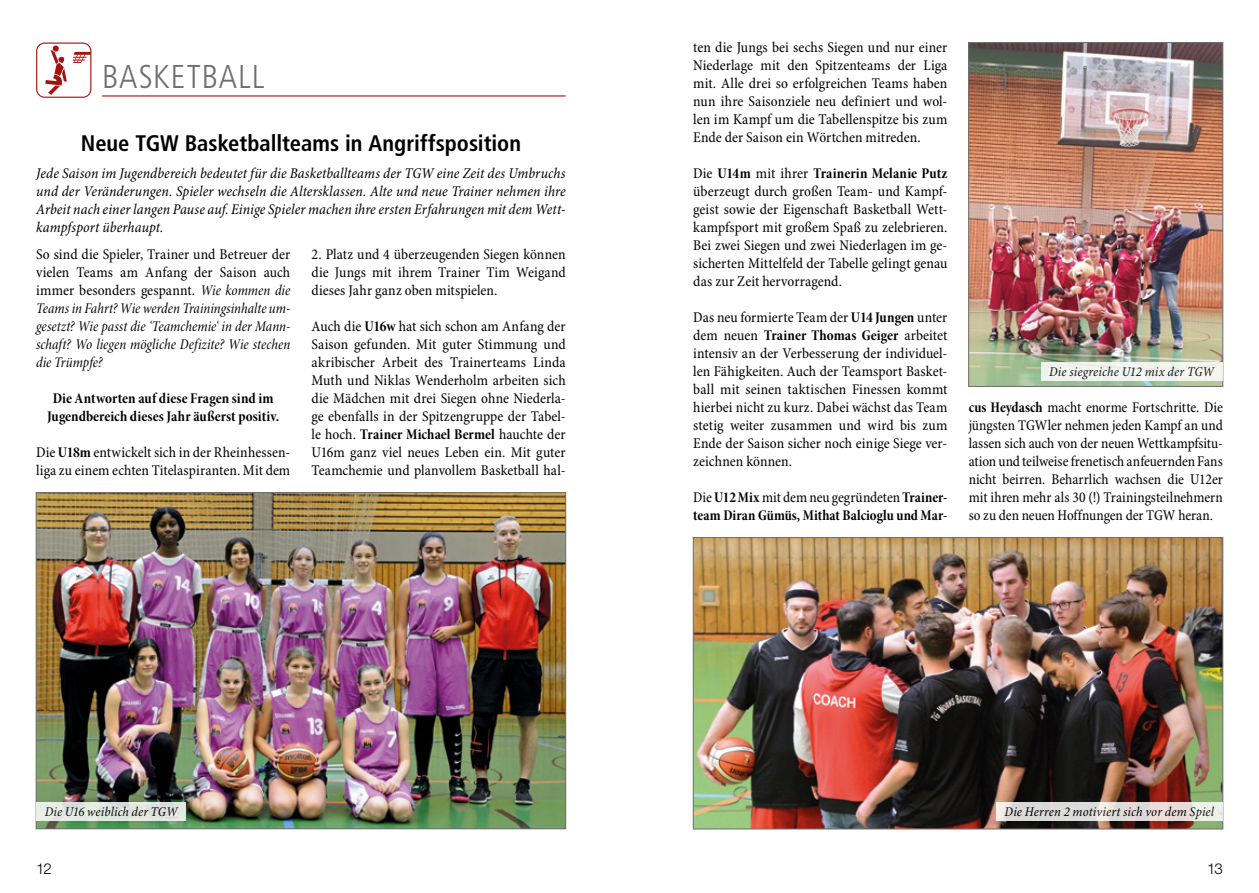
<style>
.page{position:relative;width:1259px;height:893px;background:#fff}
.page>*{position:absolute;margin:0;border:0;box-sizing:border-box;transform-origin:0 0}
.t1{font:300 condensed 33px "Frutiger LT Std";letter-spacing:.025em;color:#706f6f}
.t2{font:700 condensed 22.5px "Frutiger LT Std";color:#000}
.t3{font:condensed 15px/18px "Minion Pro";color:#000;text-align:justify}
.t4{font:italic condensed 15px/18px "Minion Pro";letter-spacing:.005em;color:#000;text-align:justify}
.t5{font:15px/18px "Minion Pro Bold Cn Subh";letter-spacing:.005em;color:#000;text-align:center}
.t6{font:15px/18px "Minion Pro Cn It Subh";letter-spacing:.005em;color:#000;text-align:justify}
.t7{font:300 15px "Helvetica Neue LT Std";color:#000}
.t8{font:italic condensed 13.5px "Minion Pro";letter-spacing:.01em;color:#000}
.s1{font-family:"Minion Pro Cn It Subh";font-stretch:normal}
.s2{font-family:"Minion Pro Bold Cn Subh";font-stretch:normal}
.s3{font-family:"Minion Pro";font-stretch:condensed}
</style>
<div class="page">
<hr style="left:102px;top:95px;width:464px;height:2px;background:#a4130e">
<svg style="left:36px;top:43px;width:55px;height:55px"></svg>
<img style="left:695px;top:539px;width:526px;height:288px">
<div style="left:693px;top:537px;width:530px;height:292px;border:1px solid #706f6f"></div>
<img style="left:38px;top:494px;width:526px;height:333px">
<img style="left:970px;top:44px;width:251px;height:341px">
<div style="left:968px;top:42px;width:255px;height:345px;border:1px solid #706f6f"></div>
<svg style="left:36px;top:802px;width:150px;height:19px;background:#e2e7e1"></svg>
<svg style="left:996px;top:802px;width:226px;height:19px;background:#e3dfdd"></svg>
<div style="left:1040px;top:362px;width:182px;height:18px;background:#f0f5ee"></div>
<h1 class="t1" style="left:102px;top:57px;width:164px">BASKETBALL</h1>
<h2 class="t2" style="left:81px;top:129px;width:442px">Neue TGW Basketballteams in Angriffsposition</h2>
<p class="t4" style="left:36px;top:164px;width:531px">Jede Saison im Jugendbereich bedeutet für die Basketballteams der TGW eine Zeit des Umbruchs und der Veränderungen. Spieler wechseln die Altersklassen. Alte und neue Trainer nehmen ihre Arbeit nach einer langen Pause auf. Einige Spieler machen ihre ersten Erfahrungen mit dem Wett&shy;kampfsport überhaupt.</p>
<p class="t3" style="left:36px;top:245px;width:256px">So sind die Spieler, Trainer und Betreuer der vielen Teams am Anfang der Saison auch immer besonders gespannt. <span class="s1">Wie kommen die</span></p>
<p class="t6" style="left:36px;top:299px;width:256px">Teams in Fahrt? Wie werden Trainingsinhalte um&shy;gesetzt? Wie passt die ‘Teamchemie‘ in der Mann&shy;schaft? Wo liegen mögliche Defizite? Wie stechen die Trümpfe?</p>
<p class="t5" style="left:47px;top:389px;width:234px">Die Antworten auf diese Fragen sind im<br>Jugendbereich dieses Jahr äußerst positiv.</p>
<p class="t3" style="left:36px;top:443px;width:256px">Die <span class="s2">U18m</span> entwickelt sich in der Rheinhessen&shy;liga zu einem echten Titelaspiranten. Mit dem</p>
<p class="t3" style="left:311px;top:245px;width:256px">2. Platz und 4 überzeugenden Siegen können die Jungs mit ihrem Trainer Tim Weigand dieses Jahr ganz oben mitspielen.</p>
<p class="t3" style="left:311px;top:317px;width:256px">Auch die <span class="s2">U16w</span> hat sich schon am Anfang der Saison gefunden. Mit guter Stimmung und akribischer Arbeit des Trainerteams Linda Muth und Niklas Wenderholm arbeiten sich die Mädchen mit drei Siegen ohne Niederla&shy;ge ebenfalls in der Spitzengruppe der Tabel-</p>
<p class="t5" style="left:311px;top:425px;width:256px"><span class="s3">le hoch.</span> Trainer Michael Bermel <span class="s3">hauchte der</span></p>
<p class="t3" style="left:311px;top:443px;width:256px">U16m ganz viel neues Leben ein. Mit guter<br>Teamchemie und planvollem Basketball hal-</p>
<p class="t3" style="left:693px;top:38px;width:256px">ten die Jungs bei sechs Siegen und nur einer Niederlage mit den Spitzenteams der Liga mit. Alle drei so erfolgreichen Teams haben nun ihre Saisonziele neu definiert und wol&shy;len im Kampf um die Tabellenspitze bis zum Ende der Saison ein Wörtchen mitreden.</p>
<p class="t5" style="left:693px;top:164px;width:256px"><span class="s3">Die</span> U14m <span class="s3">mit ihrer</span> Trainerin Melanie Putz</p>
<p class="t3" style="left:693px;top:182px;width:256px">überzeugt durch großen Team- und Kampf&shy;geist sowie der Eigenschaft Basketball Wett&shy;kampfsport mit großem Spaß zu zelebrieren.<br>Bei zwei Siegen und zwei Niederlagen im ge&shy;sicherten Mittelfeld der Tabelle gelingt genau das zur Zeit hervorragend.</p>
<p class="t3" style="left:693px;top:308px;width:256px">Das neu formierte Team der <span class="s2">U14 Jungen</span> unter</p>
<p class="t5" style="left:693px;top:326px;width:256px"><span class="s3">dem neuen</span> Trainer Thomas Geiger <span class="s3">arbeitet</span></p>
<p class="t3" style="left:693px;top:344px;width:256px">intensiv an der Verbesserung der individuel&shy;len Fähigkeiten. Auch der Teamsport Basket&shy;ball mit seinen taktischen Finessen kommt hierbei nicht zu kurz. Dabei wächst das Team stetig weiter zusammen und wird bis zum Ende der Saison sicher noch einige Siege ver&shy;zeichnen können.</p>
<p class="t3" style="left:693px;top:488px;width:256px">Die <span class="s2">U12 Mix</span> mit dem neu gegründeten <span class="s2">Trainer-</span></p>
<p class="t5" style="left:693px;top:506px;width:256px">team Diran Gümüs, Mithat Balcioglu und Mar-</p>
<p class="t8" style="left:1049px;top:364px;width:166px">Die siegreiche U12 mix der TGW</p>
<p class="t3" style="left:968px;top:398px;width:256px"><span class="s2">cus Heydasch</span> macht enorme Fortschritte. Die jüngsten TGWler nehmen jeden Kampf an und lassen sich auch von der neuen Wettkampfsitu&shy;ation und teilweise frenetisch anfeuernden Fans nicht beirren. Beharrlich wachsen die U12er mit ihren mehr als 30 (!) Trainingsteilnehmern so zu den neuen Hoffnungen der TGW heran.</p>
<p class="t8" style="left:45px;top:804px;width:134px">Die U16 weiblich der TGW</p>
<p class="t8" style="left:1004px;top:804px;width:211px">Die Herren 2 motiviert sich vor dem Spiel</p>
<p class="t7" style="left:36px;top:859px;width:17px">12</p>
<p class="t7" style="left:1207px;top:859px;width:17px">13</p>
</div>
